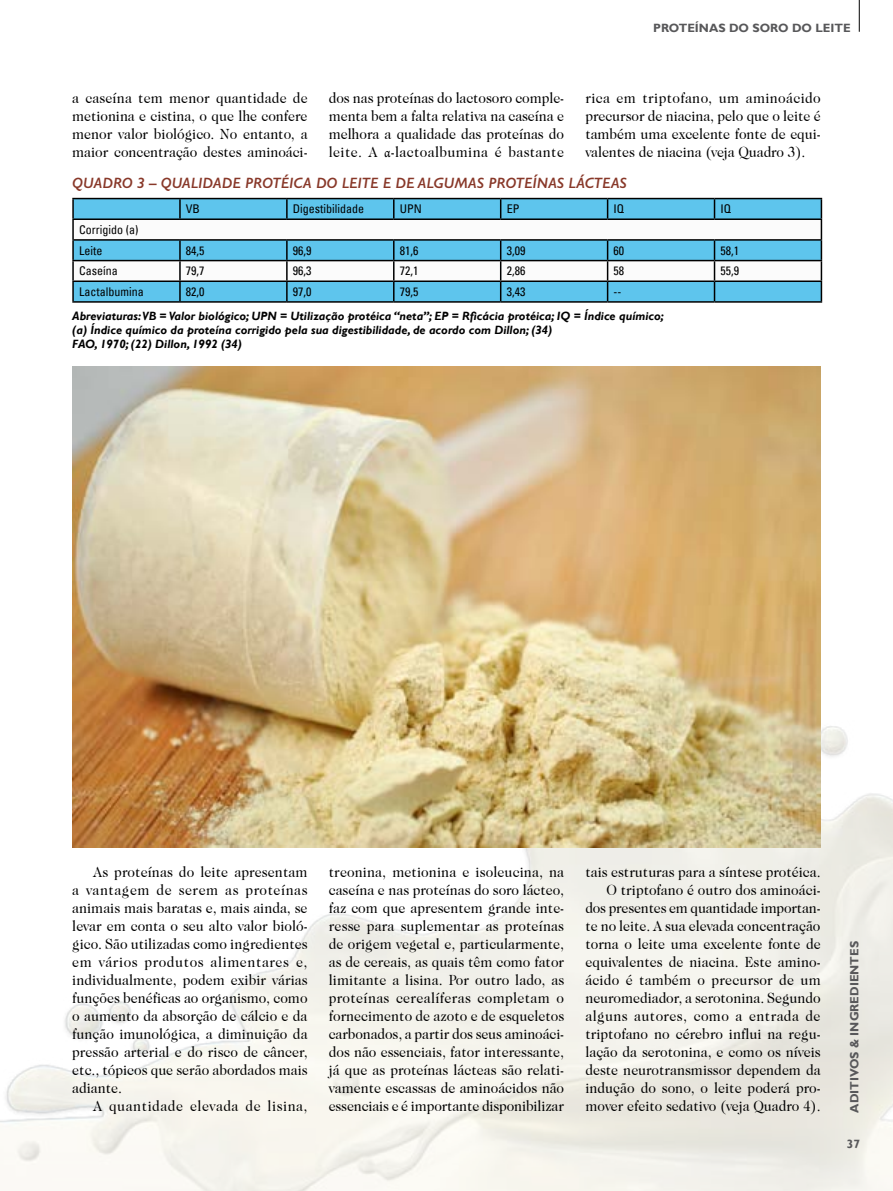
<style>
.page{position:relative;width:893px;height:1191px;background:#fff}
.page>*{position:absolute;margin:0;border:0;box-sizing:border-box;transform-origin:0 0}
.texto{font:15px/18px "Caslon 224 IT Cby BT";color:#000;text-align:justify;scale:.93 1}
.capitulos{font:italic 600 15px "Gill Sans";color:#883829}
.texto-2{font:15px "Caslon 224 IT Cby BT";letter-spacing:.035em;color:#000;scale:.93 1}
.legenda{font:italic 700 12px "Gill Sans";color:#000}
.texto_tabela{font:condensed 12px "Univers";color:#000}
.t1{font:700 12px "Gill Sans";color:#58585a}
.s1{font-family:"Arno Pro"}
</style>
<div class="page">
<div style="left:74px;top:199px;width:747px;height:102px;background:#5ec5ed"></div>
<svg style="left:74px;top:220px;width:747px;height:60px"></svg>
<hr style="left:72px;top:198px;width:108px;height:1px;background:#000">
<hr style="left:180px;top:198px;width:107px;height:1px;background:#000">
<svg style="left:179px;top:199px;width:2px;height:19px"></svg>
<hr style="left:287px;top:198px;width:107px;height:1px;background:#000">
<svg style="left:286px;top:199px;width:2px;height:19px"></svg>
<hr style="left:394px;top:198px;width:107px;height:1px;background:#000">
<svg style="left:393px;top:199px;width:2px;height:19px"></svg>
<hr style="left:501px;top:198px;width:107px;height:1px;background:#000">
<svg style="left:500px;top:199px;width:1px;height:19px"></svg>
<hr style="left:608px;top:198px;width:106px;height:1px;background:#000">
<svg style="left:607px;top:199px;width:1px;height:19px"></svg>
<hr style="left:714px;top:198px;width:108px;height:1px;background:#000">
<svg style="left:714px;top:199px;width:1px;height:19px"></svg>
<hr style="left:72px;top:218px;width:108px;height:2px;background:#000">
<hr style="left:180px;top:218px;width:107px;height:2px;background:#000">
<hr style="left:287px;top:218px;width:107px;height:2px;background:#000">
<hr style="left:394px;top:218px;width:107px;height:2px;background:#000">
<hr style="left:501px;top:218px;width:107px;height:2px;background:#000">
<hr style="left:608px;top:218px;width:106px;height:2px;background:#000">
<hr style="left:714px;top:218px;width:108px;height:2px;background:#000">
<hr style="left:72px;top:239px;width:108px;height:2px;background:#000">
<hr style="left:180px;top:239px;width:107px;height:2px;background:#000">
<hr style="left:287px;top:239px;width:107px;height:2px;background:#000">
<hr style="left:394px;top:239px;width:107px;height:2px;background:#000">
<hr style="left:501px;top:239px;width:107px;height:2px;background:#000">
<hr style="left:608px;top:239px;width:106px;height:2px;background:#000">
<hr style="left:714px;top:239px;width:108px;height:2px;background:#000">
<hr style="left:72px;top:260px;width:108px;height:1px;background:#000">
<hr style="left:180px;top:260px;width:107px;height:1px;background:#000">
<hr style="left:287px;top:260px;width:107px;height:1px;background:#000">
<hr style="left:394px;top:260px;width:107px;height:1px;background:#000">
<hr style="left:501px;top:260px;width:107px;height:1px;background:#000">
<hr style="left:608px;top:260px;width:106px;height:1px;background:#000">
<hr style="left:714px;top:260px;width:108px;height:1px;background:#000">
<hr style="left:72px;top:280px;width:108px;height:2px;background:#000">
<svg style="left:72px;top:199px;width:2px;height:102px"></svg>
<hr style="left:180px;top:280px;width:107px;height:2px;background:#000">
<svg style="left:179px;top:241px;width:2px;height:60px"></svg>
<hr style="left:287px;top:280px;width:107px;height:2px;background:#000">
<svg style="left:286px;top:241px;width:2px;height:60px"></svg>
<hr style="left:394px;top:280px;width:107px;height:2px;background:#000">
<svg style="left:393px;top:241px;width:2px;height:60px"></svg>
<hr style="left:501px;top:280px;width:107px;height:2px;background:#000">
<svg style="left:500px;top:241px;width:1px;height:60px"></svg>
<hr style="left:608px;top:280px;width:106px;height:2px;background:#000">
<svg style="left:607px;top:241px;width:1px;height:60px"></svg>
<hr style="left:714px;top:280px;width:108px;height:2px;background:#000">
<svg style="left:714px;top:241px;width:1px;height:60px"></svg>
<svg style="left:821px;top:199px;width:1px;height:102px"></svg>
<hr style="left:72px;top:301px;width:108px;height:2px;background:#000">
<hr style="left:180px;top:301px;width:107px;height:2px;background:#000">
<hr style="left:287px;top:301px;width:107px;height:2px;background:#000">
<hr style="left:394px;top:301px;width:107px;height:2px;background:#000">
<hr style="left:501px;top:301px;width:107px;height:2px;background:#000">
<hr style="left:608px;top:301px;width:106px;height:2px;background:#000">
<hr style="left:714px;top:301px;width:108px;height:2px;background:#000">
<img style="left:72px;top:367px;width:749px;height:481px">
<hr style="left:859px;top:0;width:1px;height:32px;background:#000">
<p class="t1" style="left:653px;top:20px;width:199px">PROTEÍNAS DO SORO DO LEITE</p>
<p class="texto" style="left:72px;top:89px;width:255px">a caseína tem menor quantidade de metionina e cistina, o que lhe confere menor valor biológico. No entanto, a maior concentração destes aminoáci-</p>
<p class="texto" style="left:329px;top:89px;width:254px">dos nas proteínas do lactosoro comple&shy;menta bem a falta relativa na caseína e melhora a qualidade das proteínas do leite. A <span class="s1">α</span>-lactoalbumina é bastante</p>
<p class="texto" style="left:585px;top:89px;width:255px">rica em triptofano, um aminoácido precursor de niacina, pelo que o leite é também uma excelente fonte de equi&shy;valentes de niacina (veja Quadro 3).</p>
<p class="capitulos" style="left:72px;top:173px;width:556px">QUADRO 3 – QUALIDADE PROTÉICA DO LEITE E DE ALGUMAS PROTEÍNAS LÁCTEAS</p>
<p class="texto_tabela" style="left:186px;top:201px;width:16px">VB</p>
<p class="texto_tabela" style="left:293px;top:201px;width:73px">Digestibilidade</p>
<p class="texto_tabela" style="left:400px;top:201px;width:24px">UPN</p>
<p class="texto_tabela" style="left:507px;top:201px;width:14px">EP</p>
<p class="texto_tabela" style="left:614px;top:201px;width:12px">IQ</p>
<p class="texto_tabela" style="left:720px;top:201px;width:12px">IQ</p>
<p class="texto_tabela" style="left:79px;top:222px;width:61px">Corrigido (a)</p>
<p class="texto_tabela" style="left:79px;top:242px;width:25px">Leite</p>
<p class="texto_tabela" style="left:186px;top:242px;width:20px">84,5</p>
<p class="texto_tabela" style="left:293px;top:242px;width:20px">96,9</p>
<p class="texto_tabela" style="left:400px;top:242px;width:20px">81,6</p>
<p class="texto_tabela" style="left:507px;top:242px;width:20px">3,09</p>
<p class="texto_tabela" style="left:614px;top:242px;width:12px">60</p>
<p class="texto_tabela" style="left:720px;top:242px;width:20px">58,1</p>
<p class="texto_tabela" style="left:79px;top:263px;width:40px">Caseína</p>
<p class="texto_tabela" style="left:186px;top:263px;width:20px">79,7</p>
<p class="texto_tabela" style="left:293px;top:263px;width:20px">96,3</p>
<p class="texto_tabela" style="left:400px;top:263px;width:20px">72,1</p>
<p class="texto_tabela" style="left:507px;top:263px;width:20px">2,86</p>
<p class="texto_tabela" style="left:614px;top:263px;width:12px">58</p>
<p class="texto_tabela" style="left:720px;top:263px;width:20px">55,9</p>
<p class="texto_tabela" style="left:79px;top:284px;width:66px">Lactalbumina</p>
<p class="texto_tabela" style="left:186px;top:284px;width:20px">82,0</p>
<p class="texto_tabela" style="left:293px;top:284px;width:20px">97,0</p>
<p class="texto_tabela" style="left:400px;top:284px;width:20px">79,5</p>
<p class="texto_tabela" style="left:507px;top:284px;width:20px">3,43</p>
<p class="texto_tabela" style="left:614px;top:284px;width:9px">--</p>
<p class="legenda" style="left:72px;top:308px;width:593px">Abreviaturas: VB = Valor biológico; UPN = Utilização protéica “neta”; EP = Rficácia protéica; IQ = Índice químico;</p>
<p class="legenda" style="left:72px;top:323px;width:482px">(a) Índice químico da proteína corrigido pela sua digestibilidade, de acordo com Dillon; (34)</p>
<p class="legenda" style="left:72px;top:337px;width:171px">FAO, 1970; (22) Dillon, 1992 (34)</p>
<p class="texto" style="left:72px;top:863px;width:255px;text-indent:21px">As proteínas do leite apresentam a vantagem de serem as proteínas animais mais baratas e, mais ainda, se levar em conta o seu alto valor bioló&shy;gico. São utilizadas como ingredientes em vários produtos alimentares e, individualmente, podem exibir várias funções benéficas ao organismo, como o aumento da absorção de cálcio e da função imunológica, a diminuição da pressão arterial e do risco de câncer, etc., tópicos que serão abordados mais adiante.</p>
<p class="texto-2" style="left:94px;top:1097px;width:232px">A quantidade elevada de lisina,</p>
<p class="texto" style="left:329px;top:863px;width:255px">treonina, metionina e isoleucina, na caseína e nas proteínas do soro lácteo, faz com que apresentem grande inte&shy;resse para suplementar as proteínas de origem vegetal e, particularmente, as de cereais, as quais têm como fator limitante a lisina. Por outro lado, as proteínas cerealíferas completam o fornecimento de azoto e de esqueletos carbonados, a partir dos seus aminoáci&shy;dos não essenciais, fator interessante, já que as proteínas lácteas são relati&shy;vamente escassas de aminoácidos não essenciais e é importante disponibilizar</p>
<p class="texto" style="left:585px;top:863px;width:254px">tais estruturas para a síntese protéica.</p>
<p class="texto" style="left:585px;top:881px;width:255px;text-indent:21px">O triptofano é outro dos aminoáci&shy;dos presentes em quantidade importan&shy;te no leite. A sua elevada concentração torna o leite uma excelente fonte de equivalentes de niacina. Este amino&shy;ácido é também o precursor de um neuromediador, a serotonina. Segundo alguns autores, como a entrada de triptofano no cérebro influi na regu&shy;lação da serotonina, e como os níveis deste neurotransmissor dependem da indução do sono, o leite poderá pro&shy;mover efeito sedativo (veja Quadro 4).</p>
<p class="t1" style="left:847px;top:1112px;width:173px;rotate:-90deg">ADITIVOS &amp; INGREDIENTES</p>
<p class="t1" style="left:847px;top:1136px;width:15px">37</p>
</div>
